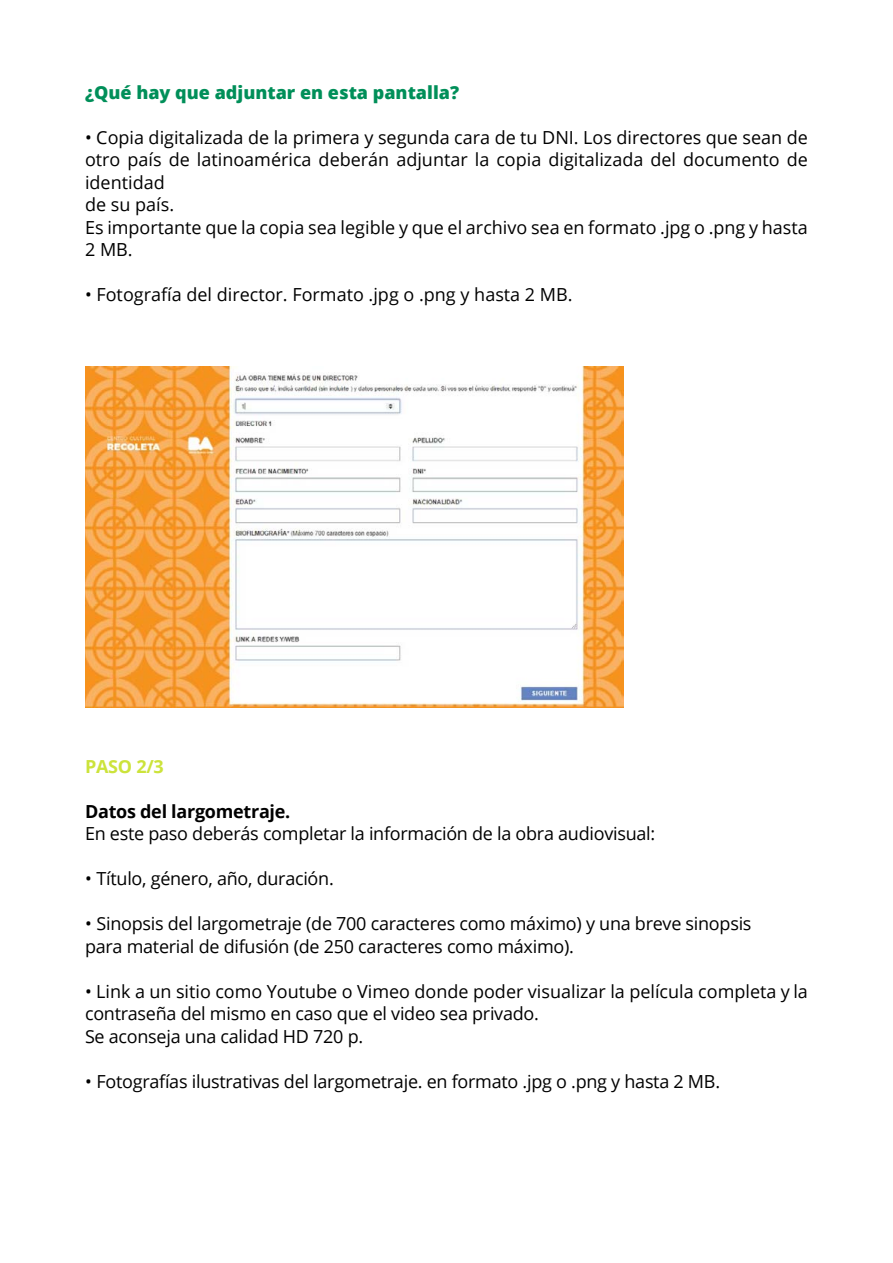
<style>
.page{position:relative;width:893px;height:1263px;background:#fff}
.page>*{position:absolute;margin:0;border:0;box-sizing:border-box;transform-origin:0 0}
.t1{font:18px/22.5px "Open Sans";color:#000}
.t2{font:800 18px "Open Sans";color:#008f59}
.t3{font:700 18px "Open Sans";letter-spacing:-.015em;color:#000}
.t4{font:700 18px "Open Sans";color:#cce33b}
</style>
<div class="page">
<img style="left:85px;top:366px;width:538px;height:341px">
<p class="t2" style="left:85px;top:79px;width:376px">¿Qué hay que adjuntar en esta pantalla?</p>
<p class="t1" style="left:85px;top:126px;width:724px">• Copia digitalizada de la primera y segunda cara de tu DNI. Los directores que sean de otro país de latinoamérica deberán adjuntar la copia digitalizada del documento de identidad<br>de su país.<br>Es importante que la copia sea legible y que el archivo sea en formato .jpg o .png y hasta 2 MB.</p>
<p class="t1" style="left:85px;top:283px;width:489px">• Fotografía del director. Formato .jpg o .png y hasta 2 MB.</p>
<p class="t4" style="left:85px;top:753px;width:80px">PASO 2/3</p>
<p class="t3" style="left:85px;top:798px;width:207px">Datos del largometraje.</p>
<p class="t1" style="left:85px;top:822px;width:572px">En este paso deberás completar la información de la obra audiovisual:</p>
<p class="t1" style="left:85px;top:867px;width:250px">• Título, género, año, duración.</p>
<p class="t1" style="left:85px;top:912px;width:668px">• Sinopsis del largometraje (de 700 caracteres como máximo) y una breve sinopsis para material de difusión (de 250 caracteres como máximo).</p>
<p class="t1" style="left:85px;top:979px;width:724px">• Link a un sitio como Youtube o Vimeo donde poder visualizar la película completa y la contraseña del mismo en caso que el video sea privado.<br>Se aconseja una calidad HD 720 p.</p>
<p class="t1" style="left:85px;top:1069px;width:637px">• Fotografías ilustrativas del largometraje. en formato .jpg o .png y hasta 2 MB.</p>
</div>
